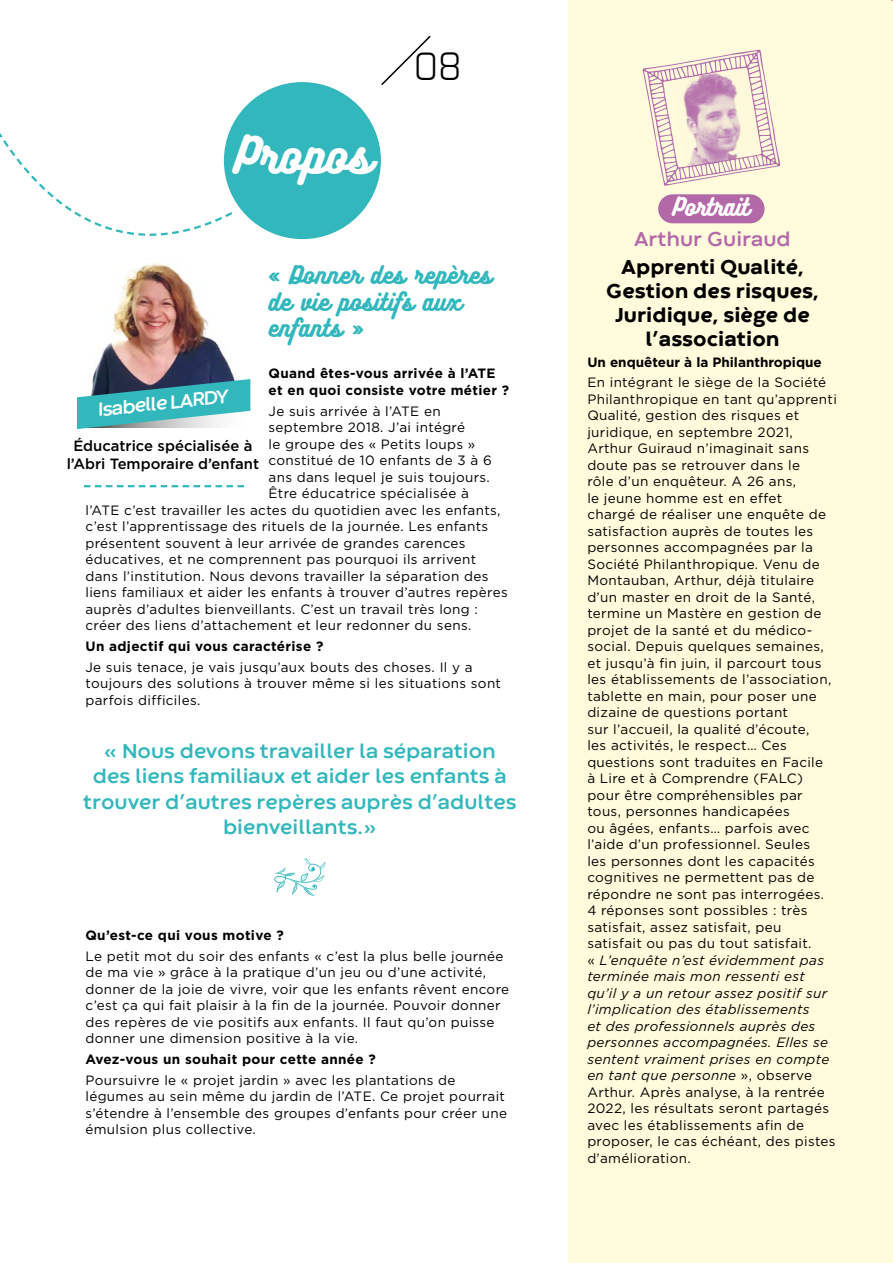
<style>
.page{position:relative;width:893px;height:1263px;background:#fff}
.page>*{position:absolute;margin:0;border:0;box-sizing:border-box;transform-origin:0 0}
.t1{font:44.25px "Bukhari Script";color:#fff}
.t2{font:300 37.5px "Exo";color:#000}
.t3{font:21.9px/26.2px "Bukhari Script";letter-spacing:.025em;color:#31b7bc}
.t4{font:21.9px "Bukhari Script";color:#fff}
.t5{font:700 21px/25.2px "Codec Warm";color:#31b7bc;text-align:center}
.t6{font:800 21px/24px "Codec Warm";color:#000;text-align:center}
.t7{font:700 21px "Codec Warm";color:#b369a8}
.t8{font:700 19.8px "Codec Warm";color:#fff}
.t9{font:500 14.85px/18.1px "Gotham";color:#000;text-align:center}
.t10{font:13.5px/16.5px "Gotham";letter-spacing:.025em;color:#000}
.t11{font:700 13.5px/16.5px "Gotham";letter-spacing:.025em;color:#000}
.t12{font:700 13.5px "Gotham";color:#000}
.s1{font-style:italic}
</style>
<div class="page">
<svg style="left:381px;top:36px;width:50px;height:49px"></svg>
<div style="left:569px;top:0;width:324px;height:1263px;background:#fffbdc"></div>
<div style="left:658px;top:194px;width:107px;height:29px;background:#b369a8;border-radius:15px"></div>
<div style="left:220px;top:78px;width:165px;height:165px;background:#31b7bc;border-radius:50%"></div>
<div style="left:216px;top:75px;width:172px;height:172px;border:8px solid #fff;border-radius:50%"></div>
<img style="left:92px;top:263px;width:143px;height:116px">
<svg style="left:84px;top:485px;width:160px;height:2px"></svg>
<svg style="left:642px;top:50px;width:138px;height:136px"></svg>
<svg style="left:274px;top:858px;width:51px;height:38px"></svg>
<svg style="left:77px;top:379px;width:173px;height:50px;background:#57adb4"></svg>
<h1 class="t1" style="left:234px;top:133px;width:139px">Propos</h1>
<h2 class="t2" style="left:414px;top:43px;width:50px">08</h2>
<h3 class="t3" style="left:269px;top:264px;width:224px">« Donner des repères de vie positifs aux enfants »</h3>
<p class="t11" style="left:269px;top:365px;width:242px">Quand êtes-vous arrivée à l’ATE et en quoi consiste votre métier ?</p>
<p class="t10" style="left:269px;top:402px;width:174px">Je suis arrivée à l’ATE en</p>
<p class="t10" style="left:269px;top:419px;width:198px">septembre 2018. J’ai intégré</p>
<p class="t10" style="left:269px;top:435px;width:208px">le groupe des « Petits loups »</p>
<p class="t10" style="left:269px;top:452px;width:225px">constitué de 10 enfants de 3 à 6</p>
<p class="t10" style="left:269px;top:468px;width:223px">ans dans lequel je suis toujours.</p>
<p class="t10" style="left:269px;top:485px;width:202px">Être éducatrice spécialisée à</p>
<p class="t10" style="left:85px;top:501px;width:417px">l’ATE c’est travailler les actes du quotidien avec les enfants,</p>
<p class="t10" style="left:85px;top:518px;width:404px">c’est l’apprentissage des rituels de la journée. Les enfants</p>
<p class="t10" style="left:85px;top:534px;width:382px">présentent souvent à leur arrivée de grandes carences</p>
<p class="t10" style="left:85px;top:551px;width:392px">éducatives, et ne comprennent pas pourquoi ils arrivent</p>
<p class="t10" style="left:85px;top:567px;width:404px">dans l’institution. Nous devons travailler la séparation des</p>
<p class="t10" style="left:85px;top:584px;width:424px">liens familiaux et aider les enfants à trouver d’autres repères</p>
<p class="t10" style="left:85px;top:600px;width:394px">auprès d’adultes bienveillants. C’est un travail très long :</p>
<p class="t10" style="left:85px;top:617px;width:387px">créer des liens d’attachement et leur redonner du sens.</p>
<p class="t11" style="left:85px;top:638px;width:239px">Un adjectif qui vous caractérise ?</p>
<p class="t10" style="left:85px;top:658px;width:417px">Je suis tenace, je vais jusqu’aux bouts des choses. Il y a toujours des solutions à trouver même si les situations sont parfois difficiles.</p>
<h3 class="t8" style="left:96px;top:397px;width:133px;rotate:-6deg">Isabelle LARDY</h3>
<p class="t9" style="left:67px;top:437px;width:194px">Éducatrice spécialisée à l’Abri Temporaire d’enfant</p>
<h3 class="t5" style="left:83px;top:740px;width:435px">« Nous devons travailler la séparation des liens familiaux et aider les enfants à trouver d’autres repères auprès d’adultes bienveillants. »</h3>
<p class="t11" style="left:85px;top:927px;width:200px">Qu’est-ce qui vous motive ?</p>
<p class="t10" style="left:85px;top:947px;width:425px">Le petit mot du soir des enfants « c’est la plus belle journée de ma vie » grâce à la pratique d’un jeu ou d’une activité, donner de la joie de vivre, voir que les enfants rêvent encore c’est ça qui fait plaisir à la fin de la journée. Pouvoir donner des repères de vie positifs aux enfants. Il faut qu’on puisse donner une dimension positive à la vie.</p>
<p class="t11" style="left:85px;top:1051px;width:292px">Avez-vous un souhait pour cette année ?</p>
<p class="t10" style="left:85px;top:1071px;width:423px">Poursuivre le « projet jardin » avec les plantations de légumes au sein même du jardin de l’ATE. Ce projet pourrait s’étendre à l’ensemble des groupes d’enfants pour créer une émulsion plus collective.</p>
<h3 class="t4" style="left:672px;top:196px;width:78px">Portrait</h3>
<h3 class="t7" style="left:634px;top:225px;width:158px">Arthur Guiraud</h3>
<h3 class="t6" style="left:606px;top:256px;width:214px">Apprenti Qualité,<br>Gestion des risques,<br>Juridique, siège de l’association</h3>
<p class="t12" style="left:587px;top:353px;width:236px">Un enquêteur à la Philanthropique</p>
<p class="t10" style="left:587px;top:374px;width:251px">En intégrant le siège de la Société<br>Philanthropique en tant qu’apprenti<br>Qualité, gestion des risques et juridique, en septembre 2021,<br>Arthur Guiraud n’imaginait sans doute pas se retrouver dans le<br>rôle d’un enquêteur. A 26 ans,<br>le jeune homme est en effet<br>chargé de réaliser une enquête de satisfaction auprès de toutes les personnes accompagnées par la<br>Société Philanthropique. Venu de<br>Montauban, Arthur, déjà titulaire d’un master en droit de la Santé, termine un Mastère en gestion de projet de la santé et du médico&shy;social. Depuis quelques semaines, et jusqu’à fin juin, il parcourt tous les établissements de l’association, tablette en main, pour poser une dizaine de questions portant<br>sur l’accueil, la qualité d’écoute,<br>les activités, le respect… Ces questions sont traduites en Facile<br>à Lire et à Comprendre (FALC) pour être compréhensibles par tous, personnes handicapées<br>ou âgées, enfants… parfois avec l’aide d’un professionnel. Seules<br>les personnes dont les capacités cognitives ne permettent pas de répondre ne sont pas interrogées.<br>4 réponses sont possibles : très satisfait, assez satisfait, peu satisfait ou pas du tout satisfait.<br>« <span class="s1">L’enquête n’est évidemment pas terminée mais mon ressenti est qu’il y a un retour assez positif sur l’implication des établissements<br>et des professionnels auprès des personnes accompagnées. Elles se sentent vraiment prises en compte en tant que personne</span> », observe<br>Arthur. Après analyse, à la rentrée<br>2022, les résultats seront partagés avec les établissements afin de proposer, le cas échéant, des pistes d’amélioration.</p>
</div>
